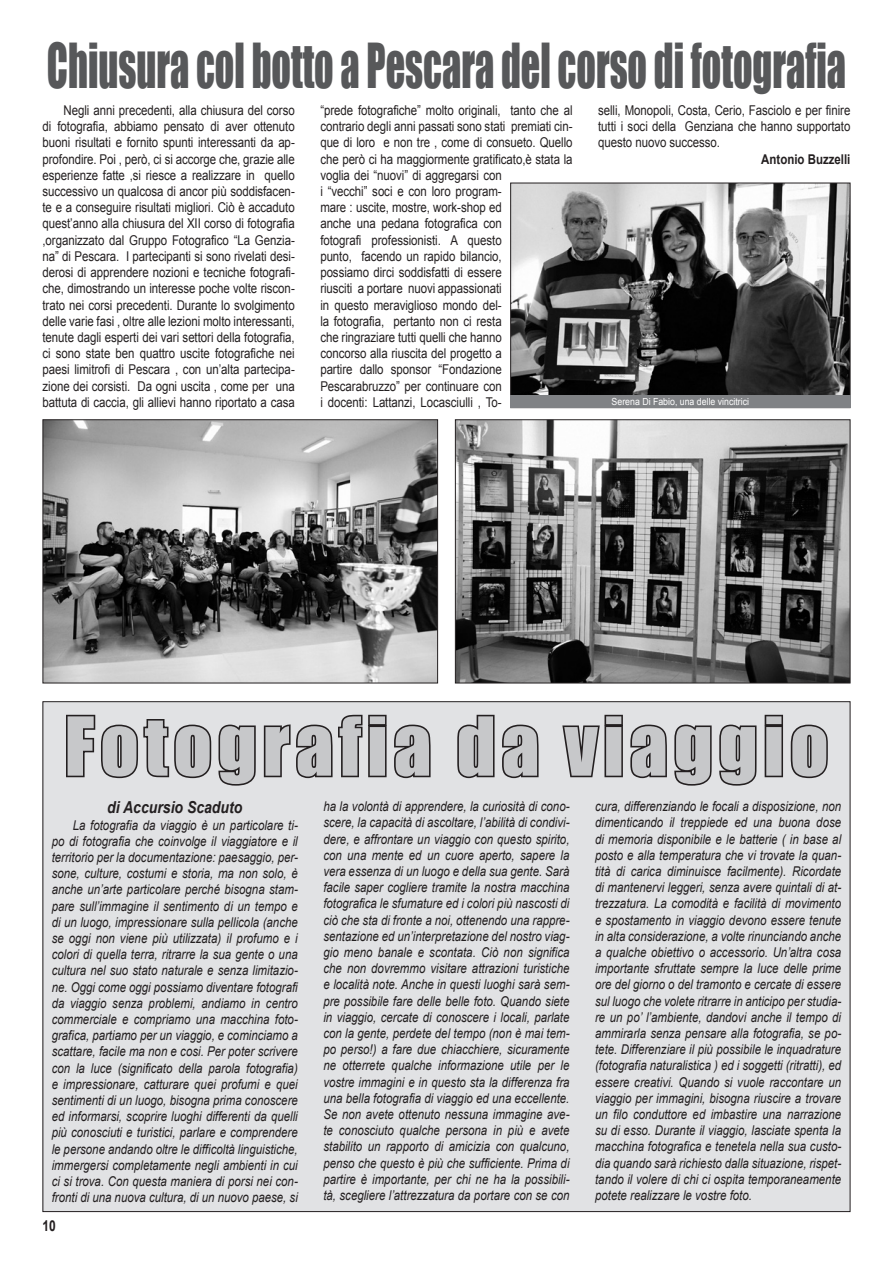
<style>
.page{position:relative;width:893px;height:1263px;background:#fff}
.page>*{position:absolute;margin:0;border:0;box-sizing:border-box;transform-origin:0 0}
.Normale{font:75px "Impact";letter-spacing:.08em;color:#c7c8ca}
.Normale-2{font:57px "Impact";color:#57585a;scale:.67 1}
.gazzettino_ok{font:italic 700 16.5px "Arial";color:#231f20;scale:.85 1}
.t1{font:700 15px "Arial";color:#231f20;scale:.8 1}
.gazzettino_ok-2{font:italic 13.5px/16.2px "Arial";color:#231f20;text-align:justify;scale:.85 1}
.gazzettino_ok-3{font:13.5px/16.2px "Arial";letter-spacing:-.005em;color:#231f20;text-align:justify;scale:.85 1}
.gazzettino_ok-4{font:700 13.5px "Arial";color:#231f20;scale:.85 1}
.Normale-3{font:9.75px "Arial";color:#fff;scale:.9 1}
</style>
<div class="page">
<div style="left:43px;top:702px;width:807px;height:509px;background:#e1e2e4"></div>
<svg style="left:66px;top:714px;width:365px;height:72px"></svg>
<svg style="left:457px;top:714px;width:82px;height:65px"></svg>
<svg style="left:562px;top:714px;width:266px;height:72px"></svg>
<img style="left:45px;top:421px;width:391px;height:260px">
<div style="left:43px;top:419px;width:395px;height:264px;border:1px solid #231f20"></div>
<img style="left:457px;top:421px;width:391px;height:260px">
<div style="left:455px;top:419px;width:395px;height:264px;border:1px solid #231f20"></div>
<img style="left:512px;top:185px;width:336px;height:210px">
<div style="left:510px;top:395px;width:340px;height:13px;background:#808285"></div>
<p class="Normale-2" style="left:47px;top:21px;width:1194px">Chiusura col botto a Pescara del corso di fotografia</p>
<p class="gazzettino_ok-3" style="left:43px;top:102px;width:298px;text-indent:21px">Negli anni precedenti, alla chiusura del corso di fotografia, abbiamo pensato di aver ottenuto buoni risultati e fornito spunti interessanti da ap&shy;profondire. Poi , però, ci si accorge che, grazie alle esperienze fatte ,si riesce a realizzare in quello successivo un qualcosa di ancor più soddisfacen&shy;te e a conseguire risultati migliori. Ciò è accaduto quest’anno alla chiusura del XII corso di fotografia ,organizzato dal Gruppo Fotografico “La Genzia&shy;na” di Pescara. I partecipanti si sono rivelati desi&shy;derosi di apprendere nozioni e tecniche fotografi&shy;che, dimostrando un interesse poche volte riscon&shy;trato nei corsi precedenti. Durante lo svolgimento delle varie fasi , oltre alle lezioni molto interessanti, tenute dagli esperti dei vari settori della fotografia, ci sono state ben quattro uscite fotografiche nei paesi limitrofi di Pescara , con un’alta partecipa&shy;zione dei corsisti. Da ogni uscita , come per una battuta di caccia, gli allievi hanno riportato a casa</p>
<p class="gazzettino_ok-3" style="left:320px;top:102px;width:298px;text-align:left">“prede fotografiche” molto originali, tanto che al contrario degli anni passati sono stati premiati cin&shy;que di loro e non tre , come di consueto. Quello che però ci ha maggiormente gratificato,è stata la voglia dei “nuovi” di aggregarsi con<br>i “vecchi” soci e con loro program-<br>mare : uscite, mostre, work-shop ed<br>anche una pedana fotografica con<br>fotografi professionisti. A questo<br>punto, facendo un rapido bilancio,<br>possiamo dirci soddisfatti di essere<br>riusciti a portare nuovi appassionati<br>in questo meraviglioso mondo del-<br>la fotografia, pertanto non ci resta<br>che ringraziare tutti quelli che hanno<br>concorso alla riuscita del progetto a<br>partire dallo sponsor “Fondazione Pescarabruzzo” per continuare con<br>i docenti: Lattanzi, Locasciulli , To-</p>
<p class="gazzettino_ok-3" style="left:598px;top:102px;width:298px">selli, Monopoli, Costa, Cerio, Fasciolo e per finire tutti i soci della Genziana che hanno supportato questo nuovo successo.</p>
<p class="gazzettino_ok-4" style="left:761px;top:150px;width:107px">Antonio Buzzelli</p>
<p class="Normale-3" style="left:612px;top:395px;width:154px">Serena Di Fabio, una delle vincitrici</p>
<p class="Normale" style="left:65px;top:688px;width:765px">Fotografia da viaggio</p>
<p class="gazzettino_ok" style="left:107px;top:797px;width:160px">di Accursio Scaduto</p>
<p class="gazzettino_ok-2" style="left:52px;top:817px;width:291px;text-indent:21px">La fotografia da viaggio è un particolare ti&shy;po di fotografia che coinvolge il viaggiatore e il territorio per la documentazione: paesaggio, per&shy;sone, culture, costumi e storia, ma non solo, è anche un’arte particolare perché bisogna stam&shy;pare sull’immagine il sentimento di un tempo e di un luogo, impressionare sulla pellicola (anche se oggi non viene più utilizzata) il profumo e i colori di quella terra, ritrarre la sua gente o una cultura nel suo stato naturale e senza limitazio&shy;ne. Oggi come oggi possiamo diventare fotografi da viaggio senza problemi, andiamo in centro commerciale e compriamo una macchina foto&shy;grafica, partiamo per un viaggio, e cominciamo a scattare, facile ma non e cosi. Per poter scrivere con la luce (significato della parola fotografia) e impressionare, catturare quei profumi e quei sentimenti di un luogo, bisogna prima conoscere ed informarsi, scoprire luoghi differenti da quelli più conosciuti e turistici, parlare e comprendere le persone andando oltre le difficoltà linguistiche, immergersi completamente negli ambienti in cui ci si trova. Con questa maniera di porsi nei con&shy;fronti di una nuova cultura, di un nuovo paese, si</p>
<p class="t1" style="left:43px;top:1216px;width:18px">10</p>
<p class="gazzettino_ok-2" style="left:323px;top:798px;width:291px">ha la volontà di apprendere, la curiosità di cono&shy;scere, la capacità di ascoltare, l’abilità di condivi&shy;dere, e affrontare un viaggio con questo spirito, con una mente ed un cuore aperto, sapere la vera essenza di un luogo e della sua gente. Sarà facile saper cogliere tramite la nostra macchina fotografica le sfumature ed i colori più nascosti di ciò che sta di fronte a noi, ottenendo una rappre&shy;sentazione ed un’interpretazione del nostro viag&shy;gio meno banale e scontata. Ciò non significa che non dovremmo visitare attrazioni turistiche e località note. Anche in questi luoghi sarà sem&shy;pre possibile fare delle belle foto. Quando siete in viaggio, cercate di conoscere i locali, parlate con la gente, perdete del tempo (non è mai tem&shy;po perso!) a fare due chiacchiere, sicuramente ne otterrete qualche informazione utile per le vostre immagini e in questo sta la differenza fra una bella fotografia di viaggio ed una eccellente.<br>Se non avete ottenuto nessuna immagine ave&shy;te conosciuto qualche persona in più e avete stabilito un rapporto di amicizia con qualcuno, penso che questo è più che sufficiente. Prima di partire è importante, per chi ne ha la possibili&shy;tà, scegliere l’attrezzatura da portare con se con</p>
<p class="gazzettino_ok-2" style="left:595px;top:798px;width:291px">cura, differenziando le focali a disposizione, non dimenticando il treppiede ed una buona dose di memoria disponibile e le batterie ( in base al posto e alla temperatura che vi trovate la quan&shy;tità di carica diminuisce facilmente). Ricordate di mantenervi leggeri, senza avere quintali di at&shy;trezzatura. La comodità e facilità di movimento e spostamento in viaggio devono essere tenute in alta considerazione, a volte rinunciando anche a qualche obiettivo o accessorio. Un’altra cosa importante sfruttate sempre la luce delle prime ore del giorno o del tramonto e cercate di essere sul luogo che volete ritrarre in anticipo per studia&shy;re un po’ l’ambiente, dandovi anche il tempo di ammirarla senza pensare alla fotografia, se po&shy;tete. Differenziare il più possibile le inquadrature (fotografia naturalistica ) ed i soggetti (ritratti), ed essere creativi. Quando si vuole raccontare un viaggio per immagini, bisogna riuscire a trovare un filo conduttore ed imbastire una narrazione su di esso. Durante il viaggio, lasciate spenta la macchina fotografica e tenetela nella sua custo&shy;dia quando sarà richiesto dalla situazione, rispet&shy;tando il volere di chi ci ospita temporaneamente potete realizzare le vostre foto.</p>
</div>
